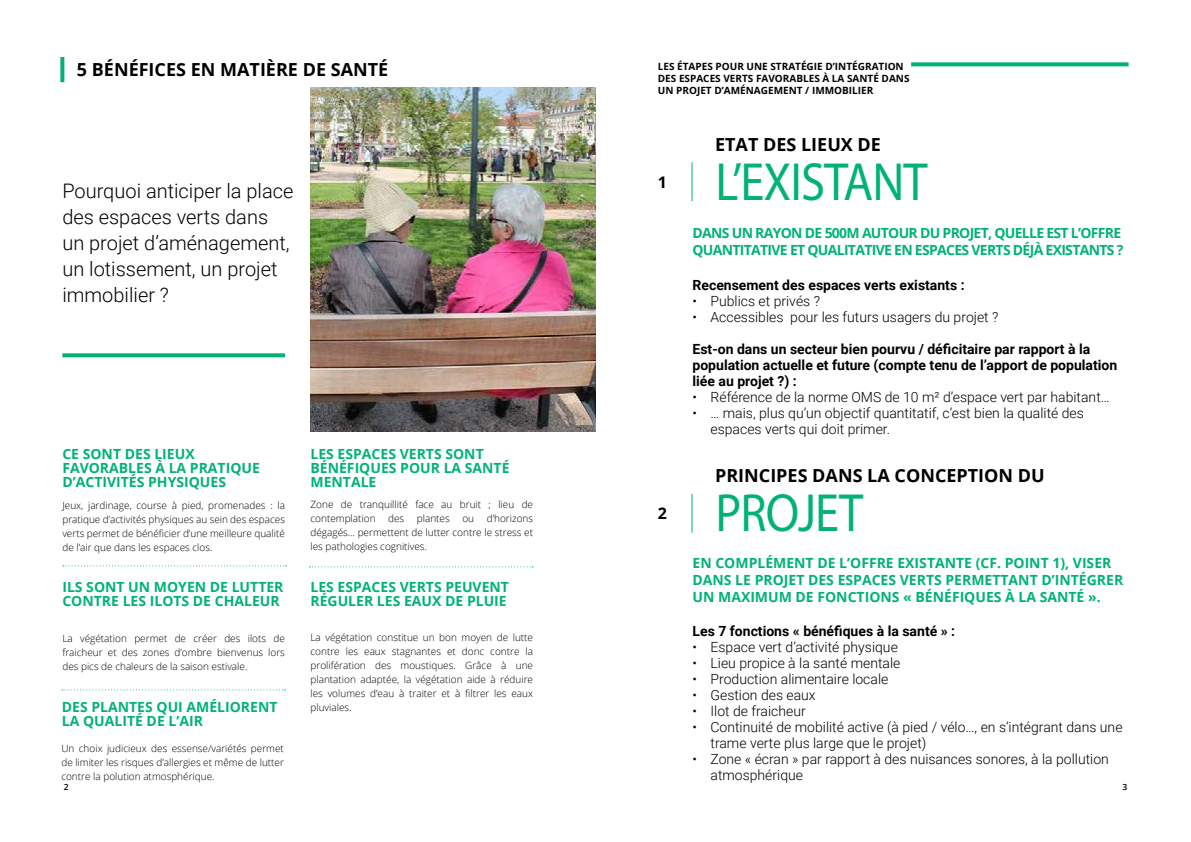
<style>
.page{position:relative;width:1191px;height:842px;background:#fff}
.page>*{position:absolute;margin:0;border:0;box-sizing:border-box;transform-origin:0 0}
.t1{font:54px "Myriad Pro";letter-spacing:-.02em;color:#00b374;scale:.9 1}
.t2{font:300 20px/26px "Roboto";color:#000}
.t3{font:700 18px "Open Sans";color:#000}
.t4{font:700 16px "Open Sans";color:#000}
.t5{font:300 14px/16px "Roboto";color:#000}
.t6{font:700 14px/14px "Open Sans";color:#00b374}
.t7{font:700 14px/16px "Roboto";color:#000}
.t8{font:700 14px/16.8px "Open Sans";letter-spacing:-.05em;color:#00b374}
.t9{font:300 10px/14px "Open Sans";color:#000;text-align:justify}
.t10{font:700 10px/12px "Open Sans";color:#000}
.t11{font:600 8.5px "Open Sans";color:#000}
</style>
<div class="page">
<img style="left:310px;top:88px;width:285px;height:344px">
<hr style="left:691px;top:162px;width:1px;height:39px;background:#00b374">
<svg style="left:911px;top:62px;width:217px;height:4px"></svg>
<hr style="left:691px;top:494px;width:1px;height:39px;background:#00b374">
<svg style="left:62px;top:353px;width:223px;height:4px"></svg>
<svg style="left:63px;top:565px;width:223px;height:1px"></svg>
<svg style="left:309px;top:566px;width:224px;height:1px"></svg>
<svg style="left:60px;top:57px;width:4px;height:25px"></svg>
<svg style="left:62px;top:689px;width:223px;height:1px"></svg>
<h3 class="t3" style="left:77px;top:57px;width:313px">5 BÉNÉFICES EN MATIÈRE DE SANTÉ</h3>
<h2 class="t2" style="left:62px;top:177px;width:232px">Pourquoi anticiper la place des espaces verts dans un projet d’aménagement, un lotissement, un projet immobilier ?</h2>
<h3 class="t6" style="left:62px;top:446px;width:199px">CE SONT DES LIEUX<br>FAVORABLES À LA PRATIQUE<br>D’ACTIVITÉS PHYSIQUES</h3>
<p class="t9" style="left:62px;top:498px;width:224px">Jeux, jardinage, course à pied, promenades : la pratique d’activités physiques au sein des espaces verts permet de bénéficier d’une meilleure qualité de l’air que dans les espaces clos.</p>
<h3 class="t6" style="left:62px;top:580px;width:223px">ILS SONT UN MOYEN DE LUTTER<br>CONTRE LES ILOTS DE CHALEUR</h3>
<h3 class="t6" style="left:310px;top:446px;width:201px">LES ESPACES VERTS SONT<br>BÉNÉFIQUES POUR LA SANTÉ<br>MENTALE</h3>
<p class="t9" style="left:310px;top:497px;width:224px">Zone de tranquillité face au bruit ; lieu de contemplation</p>
<p class="t9" style="left:310px;top:511px;width:224px;text-indent:176px">d’horizons dégagés… permettent de lutter contre le stress et les pathologies cognitives.</p>
<p class="t9" style="left:388px;top:511px;width:18px">des</p>
<p class="t9" style="left:417px;top:511px;width:34px">plantes</p>
<p class="t9" style="left:462px;top:511px;width:13px">ou</p>
<h3 class="t6" style="left:310px;top:580px;width:200px">LES ESPACES VERTS PEUVENT<br>RÉGULER LES EAUX DE PLUIE</h3>
<p class="t10" style="left:658px;top:60px;width:253px">LES ÉTAPES POUR UNE STRATÉGIE D’INTÉGRATION<br>DES ESPACES VERTS FAVORABLES À LA SANTÉ DANS<br>UN PROJET D’AMÉNAGEMENT / IMMOBILIER</p>
<h3 class="t4" style="left:658px;top:171px;width:11px">1</h3>
<h3 class="t4" style="left:658px;top:502px;width:11px">2</h3>
<h3 class="t3" style="left:715px;top:131px;width:167px">ETAT DES LIEUX DE</h3>
<h1 class="t1" style="left:715px;top:148px;width:237px">L’EXISTANT</h1>
<h3 class="t8" style="left:692px;top:224px;width:432px">DANS UN RAYON DE 500M AUTOUR DU PROJET, QUELLE EST L’OFFRE<br>QUANTITATIVE ET QUALITATIVE EN ESPACES VERTS DÉJÀ EXISTANTS ?</h3>
<h3 class="t7" style="left:692px;top:276px;width:274px">Recensement des espaces verts existants :</h3>
<h3 class="t5" style="left:692px;top:292px;width:129px">• Publics et privés ?</h3>
<h3 class="t5" style="left:692px;top:308px;width:307px">• Accessibles pour les futurs usagers du projet ?</h3>
<h3 class="t7" style="left:692px;top:340px;width:426px">Est-on dans un secteur bien pourvu / déficitaire par rapport à la population actuelle et future (compte tenu de l’apport de population liée au projet ?) :</h3>
<h3 class="t5" style="left:692px;top:388px;width:419px">• Référence de la norme OMS de 10 m² d’espace vert par habitant…</h3>
<h3 class="t5" style="left:710px;top:404px;width:375px;text-indent:-18px">• … mais, plus qu’un objectif quantitatif, c’est bien la qualité des espaces verts qui doit primer.</h3>
<h3 class="t3" style="left:715px;top:463px;width:331px">PRINCIPES DANS LA CONCEPTION DU</h3>
<h1 class="t1" style="left:715px;top:480px;width:165px">PROJET</h1>
<h3 class="t6" style="left:692px;top:555px;width:432px;line-height:16.8px">EN COMPLÉMENT DE L’OFFRE EXISTANTE (CF. POINT 1), VISER<br>DANS LE PROJET DES ESPACES VERTS PERMETTANT D’INTÉGRER<br>UN MAXIMUM DE FONCTIONS « BÉNÉFIQUES À LA SANTÉ ».</h3>
<h3 class="t7" style="left:692px;top:622px;width:264px">Les 7 fonctions « bénéfiques à la santé » :</h3>
<h3 class="t5" style="left:692px;top:638px;width:207px">• Espace vert d’activité physique</h3>
<h3 class="t5" style="left:692px;top:654px;width:209px">• Lieu propice à la santé mentale</h3>
<h3 class="t5" style="left:692px;top:670px;width:197px">• Production alimentaire locale</h3>
<h3 class="t5" style="left:692px;top:686px;width:125px">• Gestion des eaux</h3>
<h3 class="t5" style="left:692px;top:702px;width:115px">• Ilot de fraicheur</h3>
<h3 class="t5" style="left:710px;top:718px;width:413px;text-indent:-18px">• Continuité de mobilité active (à pied / vélo…, en s’intégrant dans une trame verte plus large que le projet)</h3>
<h3 class="t5" style="left:710px;top:750px;width:400px;text-indent:-18px">• Zone « écran » par rapport à des nuisances sonores, à la pollution atmosphérique</h3>
<p class="t9" style="left:310px;top:630px;width:224px">La végétation constitue un bon moyen de lutte contre les eaux stagnantes et donc contre la prolifération des moustiques. Grâce à une plantation adaptée, la végétation aide à réduire les volumes d’eau à traiter et à filtrer les eaux pluviales.</p>
<p class="t9" style="left:62px;top:631px;width:224px">La végétation permet de créer des ilots de fraicheur et des zones d’ombre bienvenus lors des pics de chaleurs de la saison estivale.</p>
<h3 class="t6" style="left:62px;top:700px;width:217px">DES PLANTES QUI AMÉLIORENT<br>LA QUALITÉ DE L’AIR</h3>
<p class="t9" style="left:61px;top:741px;width:224px">Un choix judicieux des essense/variétés permet de limiter les risques d’allergies et même de lutter contre la polution atmosphérique.</p>
<p class="t11" style="left:64px;top:781px;width:6px">2</p>
<p class="t11" style="left:1122px;top:781px;width:6px">3</p>
</div>
